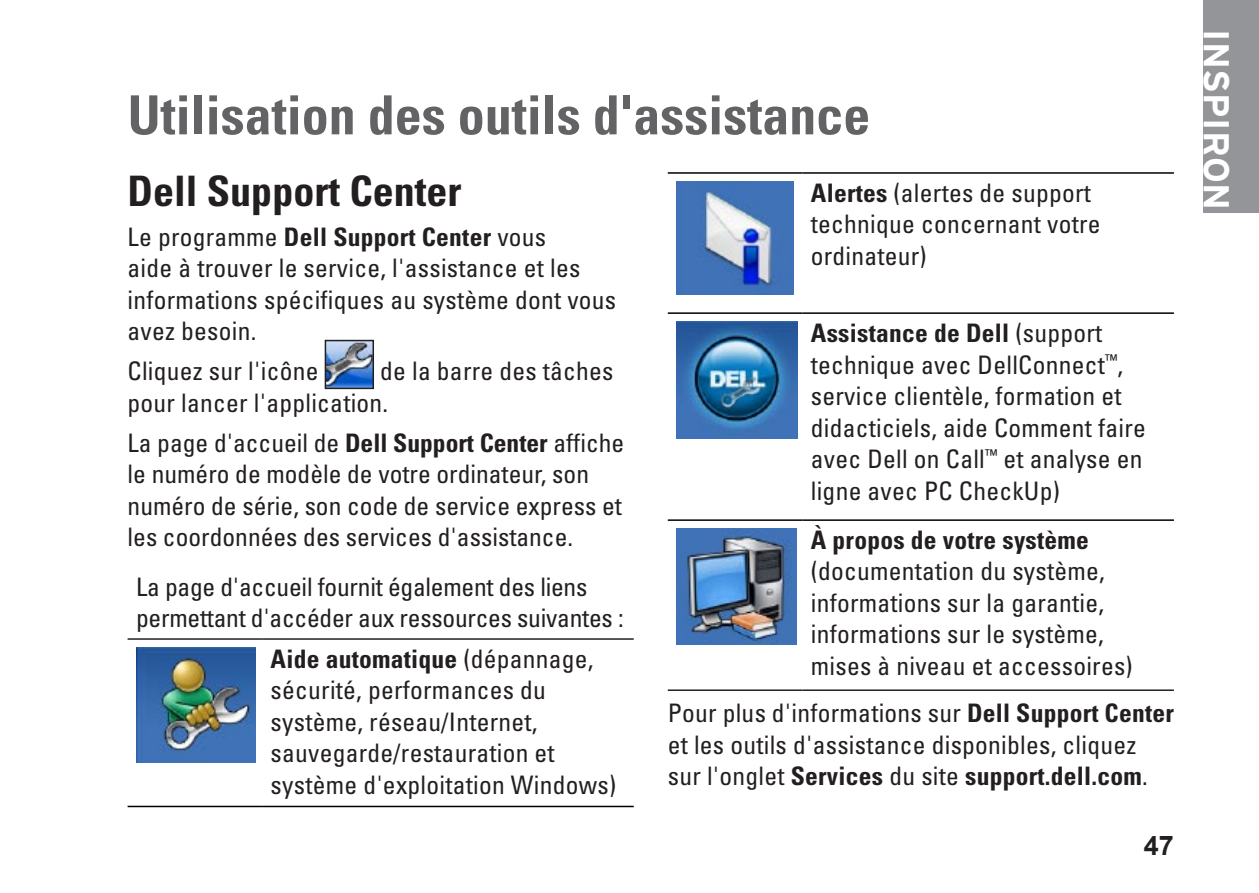
<style>
.page{position:relative;width:1259px;height:893px;background:#fff}
.page>*{position:absolute;margin:0;border:0;box-sizing:border-box;transform-origin:0 0}
.t1{font:700 condensed 54px "Univers";color:#636366}
.t2{font:700 condensed 42px "Univers";color:#231f20}
.t3{font:700 36px "Interstate";letter-spacing:.01em;color:#fff}
.t4{font:700 27px "Arial";color:#231f20}
.t5{font:condensed 25.5px/31.5px "Univers";letter-spacing:.01em;color:#231f20}
.t6{font:condensed 25.5px/31.5px "Univers";letter-spacing:-.01em;color:#231f20}
.t7{font:700 condensed 25.5px "Univers";letter-spacing:.01em;color:#231f20}
.s1{font-weight:700}
</style>
<div class="page">
<div style="left:1203px;top:0;width:56px;height:213px;background:#939598"></div>
<img style="left:328px;top:343px;width:43px;height:43px">
<div style="left:325px;top:340px;width:49px;height:49px;border:2px solid #231f20"></div>
<hr style="left:128px;top:638px;width:134px;height:2px;background:#231f20">
<hr style="left:262px;top:638px;width:372px;height:2px;background:#231f20">
<hr style="left:128px;top:806px;width:134px;height:1px;background:#000001">
<hr style="left:262px;top:806px;width:372px;height:1px;background:#000001">
<img style="left:136px;top:647px;width:119px;height:115px">
<hr style="left:668px;top:172px;width:134px;height:2px;background:#000001">
<hr style="left:802px;top:172px;width:372px;height:2px;background:#000001">
<hr style="left:668px;top:312px;width:134px;height:2px;background:#000001">
<hr style="left:802px;top:312px;width:372px;height:2px;background:#000001">
<hr style="left:668px;top:519px;width:134px;height:2px;background:#000001">
<hr style="left:802px;top:519px;width:372px;height:2px;background:#000001">
<hr style="left:668px;top:689px;width:134px;height:2px;background:#231f20">
<hr style="left:802px;top:689px;width:372px;height:2px;background:#231f20">
<img style="left:676px;top:181px;width:117px;height:113px">
<img style="left:676px;top:322px;width:121px;height:116px">
<img style="left:676px;top:529px;width:120px;height:115px">
<h1 class="t1" style="left:128px;top:82px;width:744px">Utilisation des outils d'assistance</h1>
<h2 class="t2" style="left:128px;top:165px;width:335px">Dell Support Center</h2>
<p class="t5" style="left:128px;top:220px;width:490px">Le programme <span class="s1">Dell Support Center</span> vous<br>aide à trouver le service, l'assistance et les informations spécifiques au système dont vous avez besoin.</p>
<p class="t5" style="left:128px;top:355px;width:192px">Cliquez sur l'icône</p>
<p class="t5" style="left:811px;top:177px;width:291px"><span class="s1">Alertes</span> (alertes de support technique concernant votre ordinateur)</p>
<p class="t5" style="left:811px;top:317px;width:337px"><span class="s1">Assistance de Dell</span> (support technique avec DellConnect<sup>™</sup>, service clientèle, formation et didacticiels, aide Comment faire avec Dell on Call<sup>™</sup> et analyse en ligne avec PC CheckUp)</p>
<p class="t7" style="left:811px;top:524px;width:280px">À propos de votre système</p>
<p class="t5" style="left:811px;top:555px;width:323px">(documentation du système, informations sur la garantie, informations sur le système, mises à niveau et accessoires)</p>
<p class="t5" style="left:668px;top:697px;width:507px">Pour plus d'informations sur <span class="s1">Dell Support Center </span>et les outils d'assistance disponibles, cliquez sur l'onglet <span class="s1">Services</span> du site <span class="s1">support.dell.com</span>.</p>
<p class="t5" style="left:128px;top:355px;width:487px;text-indent:253px">de la barre des tâches pour lancer l'application.</p>
<p class="t5" style="left:128px;top:426px;width:498px">La page d'accueil de <span class="s1">Dell Support Center</span> affiche le numéro de modèle de votre ordinateur, son numéro de série, son code de service express et les coordonnées des services d'assistance.</p>
<p class="t6" style="left:136px;top:570px;width:489px">La page d'accueil fournit également des liens permettant d'accéder aux ressources suivantes :</p>
<p class="t5" style="left:271px;top:643px;width:347px"><span class="s1">Aide automatique</span> (dépannage, sécurité, performances du système, réseau/Internet, sauvegarde/restauration et système d'exploitation Windows)</p>
<p class="t4" style="left:1144px;top:827px;width:32px">47</p>
<h3 class="t3" style="left:1236px;top:29px;width:182px;rotate:90deg">INSPIRON</h3>
</div>
